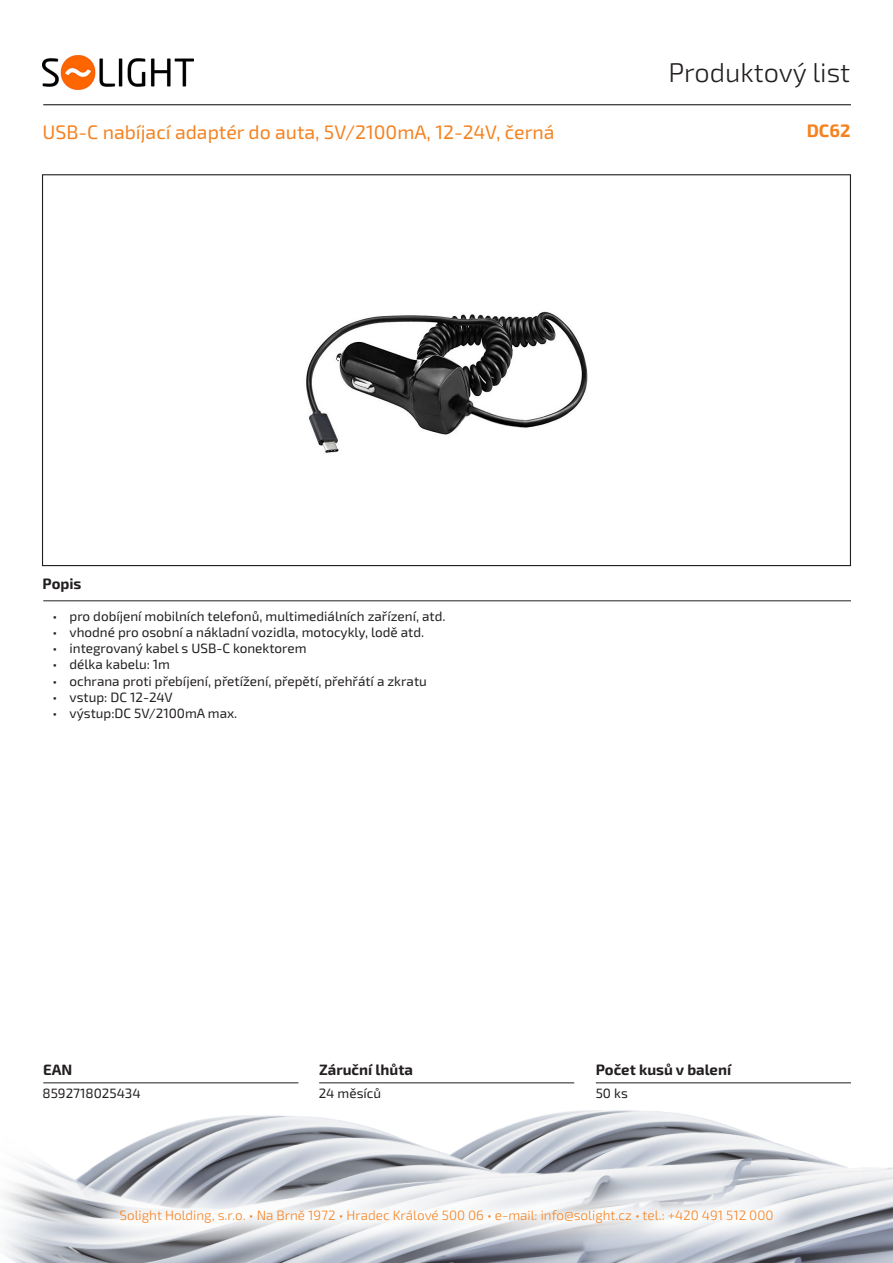
<style>
.page{position:relative;width:893px;height:1263px;background:#fff}
.page>*{position:absolute;margin:0;border:0;box-sizing:border-box;transform-origin:0 0}
.t1{font:300 27px "Exo 2.0";color:#231f20}
.t2{font:19.5px "Exo 2.0";color:#f58220}
.Kód_produktu{font:700 18px "Exo 2.0";color:#f58220}
.t3{font:700 15px "Exo 2.0";color:#231f20}
.t4{font:13.5px "Exo 2.0";color:#231f20}
.t5{font:300 13.5px "Exo 2.0";color:#f58220}
</style>
<div class="page">
<img style="left:3px;top:1082px;width:890px;height:181px">
<hr style="left:43px;top:104px;width:808px;height:1px;background:#231f20">
<hr style="left:43px;top:600px;width:808px;height:1px;background:#231f20">
<hr style="left:596px;top:1082px;width:255px;height:1px;background:#231f20">
<hr style="left:319px;top:1082px;width:255px;height:1px;background:#231f20">
<hr style="left:43px;top:1082px;width:255px;height:1px;background:#231f20">
<svg style="left:85px;top:1174px;width:723px;height:84px"></svg>
<img style="left:306px;top:311px;width:282px;height:142px">
<img style="left:43px;top:55px;width:150px;height:34px">
<h1 class="t1" style="left:668px;top:57px;width:183px">Produktový list</h1>
<p class="t2" style="left:43px;top:120px;width:514px">USB-C nabíjací adaptér do auta, 5V/2100mA, 12-24V, černá</p>
<p class="Kód_produktu" style="left:807px;top:120px;width:45px">DC62</p>
<p class="t3" style="left:43px;top:575px;width:40px">Popis</p>
<p class="t4" style="left:53px;top:608px;width:395px">• pro dobíjení mobilních telefonů, multimediálních zařízení, atd.</p>
<p class="t4" style="left:53px;top:624px;width:373px">• vhodné pro osobní a nákladní vozidla, motocykly, lodě atd.</p>
<p class="t4" style="left:53px;top:640px;width:256px">• integrovaný kabel s USB-C konektorem</p>
<p class="t4" style="left:53px;top:657px;width:119px">• délka kabelu: 1m</p>
<p class="t4" style="left:53px;top:673px;width:376px">• ochrana proti přebíjení, přetížení, přepětí, přehřátí a zkratu</p>
<p class="t4" style="left:53px;top:689px;width:122px">• vstup: DC 12-24V</p>
<p class="t4" style="left:53px;top:705px;width:186px">• výstup:DC 5V/2100mA max.</p>
<p class="t3" style="left:43px;top:1060px;width:31px">EAN</p>
<p class="t3" style="left:319px;top:1060px;width:95px">Záruční lhůta</p>
<p class="t3" style="left:596px;top:1060px;width:137px">Počet kusů v balení</p>
<p class="t4" style="left:43px;top:1085px;width:100px">8592718025434</p>
<p class="t4" style="left:319px;top:1085px;width:64px">24 měsíců</p>
<p class="t4" style="left:596px;top:1085px;width:34px">50 ks</p>
<p class="t5" style="left:120px;top:1208px;width:655px">Solight Holding, s.r.o. • Na Brně 1972 • Hradec Králové 500 06 • e-mail: info@solight.cz • tel.: +420 491 512 000</p>
</div>
